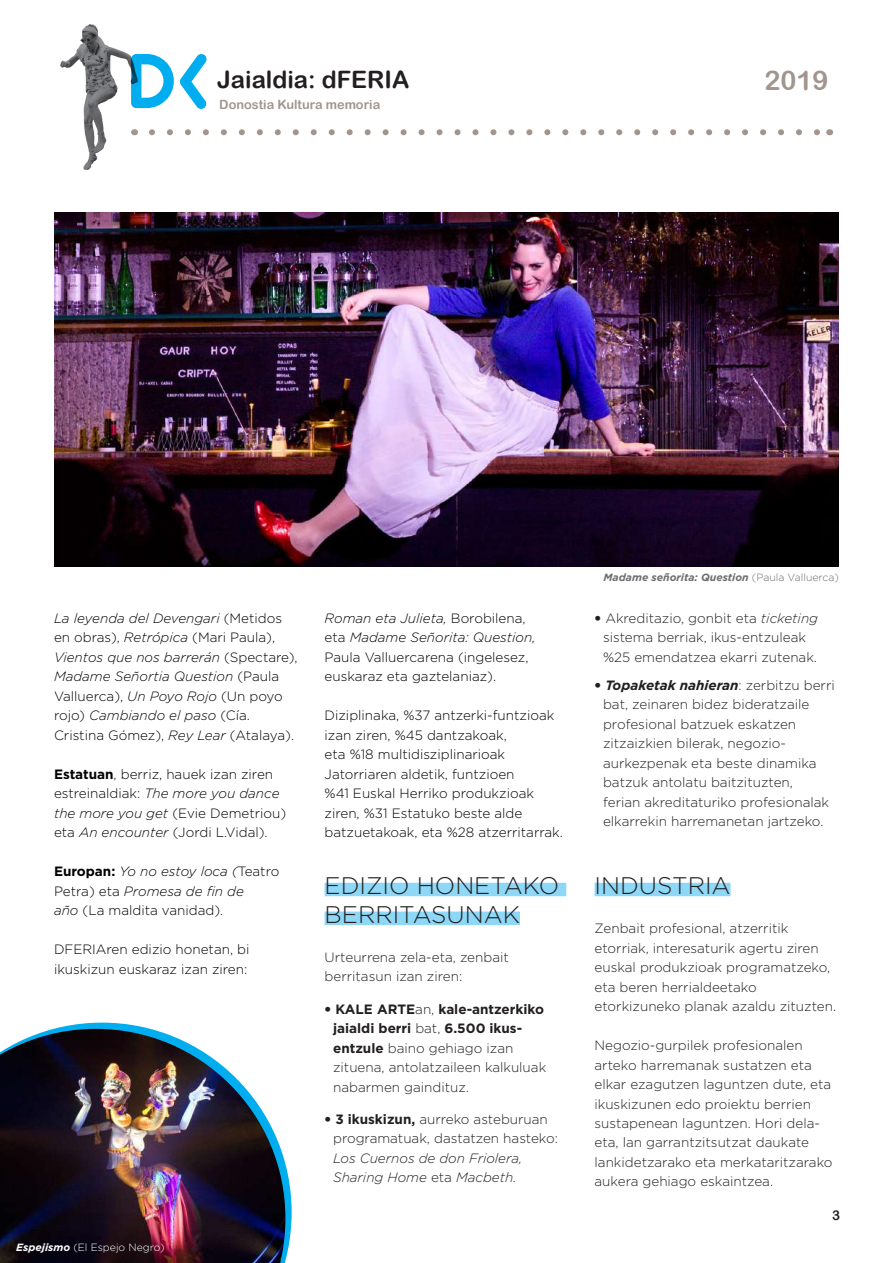
<style>
.page{position:relative;width:893px;height:1263px;background:#fff}
.page>*{position:absolute;margin:0;border:0;box-sizing:border-box;transform-origin:0 0}
.t1{font:27px "Arial Rounded MT Bold";color:#a1958d}
.t2{font:300 24px/28.8px "Gotham";color:#231f20}
.t3{font:24px "Arial Rounded MT Bold";color:#231f20}
.t4{font:300 13.5px/19.5px "Gotham";color:#231f20}
.t5{font:300 13.5px/19.5px "Gotham";color:#000}
.t6{font:italic 300 13.5px/19.5px "Gotham";color:#000}
.t7{font:italic 300 13.5px/19.5px "Gotham";color:#231f20}
.t8{font:13.5px "Arial Rounded MT Bold";color:#231f20}
.t9{font:12.75px "Arial Rounded MT Bold";color:#a1958d}
.t10{font:italic 700 10.5px "Gotham";color:#6c6d70}
.t11{font:300 10.5px "Gotham";color:#fff}
.s1{font-style:normal}
.s2{font-weight:700}
.s3{font-style:italic}
.s4{font-weight:700;font-style:italic}
.s5{font-family:"Univers";font-weight:500}
.s6{font-weight:300;font-style:normal}
</style>
<div class="page">
<svg style="left:141px;top:54px;width:33px;height:54px"></svg>
<svg style="left:180px;top:54px;width:27px;height:55px"></svg>
<svg style="left:152px;top:129px;width:668px;height:6px"></svg>
<img style="left:60px;top:24px;width:81px;height:146px">
<div style="left:325px;top:883px;width:241px;height:13px;background:#8dd7f7"></div>
<div style="left:325px;top:911px;width:195px;height:14px;background:#8dd7f7"></div>
<div style="left:595px;top:883px;width:135px;height:13px;background:#8dd7f7"></div>
<img style="left:54px;top:213px;width:785px;height:354px">
<svg style="left:53px;top:1022px;width:239px;height:240px"></svg>
<img style="left:0;top:1029px;width:285px;height:234px">
<h2 class="t3" style="left:217px;top:65px;width:194px">Jaialdia: dFeria</h2>
<h1 class="t1" style="left:764px;top:65px;width:66px">2019</h1>
<p class="t9" style="left:219px;top:97px;width:162px">Donostia Kultura memoria</p>
<p class="t6" style="left:54px;top:608px;width:245px">La leyenda del Devengari <span class="s1">(Metidos en obras),</span> Retrópica <span class="s1">(Mari Paula), </span>Vientos que nos barrerán <span class="s1">(Spectare), </span>Madame Señortia Question <span class="s1">(Paula Valluerca),</span> Un Poyo Rojo <span class="s1">(Un poyo rojo)</span> Cambiando el paso <span class="s1">(Cía.<br>Cristina Gómez),</span> Rey Lear <span class="s1">(Atalaya).</span></p>
<p class="t5" style="left:54px;top:764px;width:234px"><span class="s2">Estatuan</span>, berriz, hauek izan ziren estreinaldiak: <span class="s3">The more you dance the more you get</span> (Evie Demetriou) eta <span class="s3">An encounter</span> (Jordi L.Vidal).</p>
<p class="t5" style="left:54px;top:861px;width:227px"><span class="s2">Europan:</span> <span class="s3">Yo no estoy loca (</span>Teatro<br>Petra) eta <span class="s3">Promesa de fin de<br>año</span> (La maldita vanidad).</p>
<p class="t5" style="left:54px;top:939px;width:197px">DFERIAren edizio honetan, bi ikuskizun euskaraz izan ziren:</p>
<p class="t11" style="left:16px;top:1241px;width:150px"><span class="s4">Espejismo</span> (El Espejo Negro)</p>
<p class="t5" style="left:325px;top:608px;width:212px"><span class="s3">Roman eta Julieta,</span> Borobilena, eta <span class="s3">Madame Señorita: Question,<br></span>Paula Valluercarena (ingelesez, euskaraz eta gaztelaniaz).</p>
<p class="t5" style="left:325px;top:705px;width:240px">Diziplinaka, %37 antzerki-funtzioak izan ziren, %45 dantzakoak,<br>eta %18 multidisziplinarioak Jatorriaren aldetik, funtzioen<br>%41 Euskal Herriko produkzioak ziren, %31 Estatuko beste alde batzuetakoak, eta %28 atzerritarrak.</p>
<h2 class="t2" style="left:325px;top:870px;width:236px">EDIZIO HONETAKO<br>BERRITASUNAK</h2>
<p class="t4" style="left:325px;top:947px;width:186px">Urteurrena zela-eta, zenbait berritasun izan ziren:</p>
<p class="t4" style="left:333px;top:999px;width:215px;text-indent:-9px"><span class="s5">•</span> <span class="s2">KALE ARTE</span>an, <span class="s2">kale-antzerkiko jaialdi berri</span> bat, <span class="s2">6.500 ikus&shy;entzule</span> baino gehiago izan zituena, antolatzaileen kalkuluak nabarmen gaindituz.</p>
<p class="t4" style="left:333px;top:1109px;width:226px;text-indent:-9px"><span class="s5">•</span> <span class="s2">3 ikuskizun,</span> aurreko asteburuan programatuak, dastatzen hasteko:</p>
<p class="t7" style="left:333px;top:1148px;width:191px">Los Cuernos de don Friolera,<br>Sharing Home <span class="s1">eta</span> Macbeth.</p>
<p class="t10" style="left:603px;top:571px;width:237px">Madame señorita: Question <span class="s6">(Paula Valluerca)</span></p>
<p class="t4" style="left:595px;top:608px;width:225px;text-align:center"><span class="s5">•</span> Akreditazio, gonbit eta <span class="s3">ticketing </span>sistema berriak, ikus-entzuleak %25 emendatzea ekarri zutenak.</p>
<p class="t4" style="left:603px;top:675px;width:233px;text-indent:-9px"><span class="s5">•</span> <span class="s4">Topaketak nahieran</span>: zerbitzu berri bat, zeinaren bidez bideratzaile profesional batzuek eskatzen zitzaizkien bilerak, negozio&shy;aurkezpenak eta beste dinamika batzuk antolatu baitzituzten,<br>ferian akreditaturiko profesionalak elkarrekin harremanetan jartzeko.</p>
<h2 class="t2" style="left:595px;top:870px;width:137px">INDUSTRIA</h2>
<p class="t4" style="left:595px;top:918px;width:243px">Zenbait profesional, atzerritik etorriak, interesaturik agertu ziren euskal produkzioak programatzeko, eta beren herrialdeetako etorkizuneko planak azaldu zituzten.</p>
<p class="t4" style="left:595px;top:1035px;width:239px">Negozio-gurpilek profesionalen arteko harremanak sustatzen eta elkar ezagutzen laguntzen dute, eta ikuskizunen edo proiektu berrien sustapenean laguntzen. Hori dela&shy;eta, lan garrantzitsutzat daukate lankidetzarako eta merkataritzarako aukera gehiago eskaintzea.</p>
<p class="t8" style="left:832px;top:1208px;width:10px">3</p>
</div>
